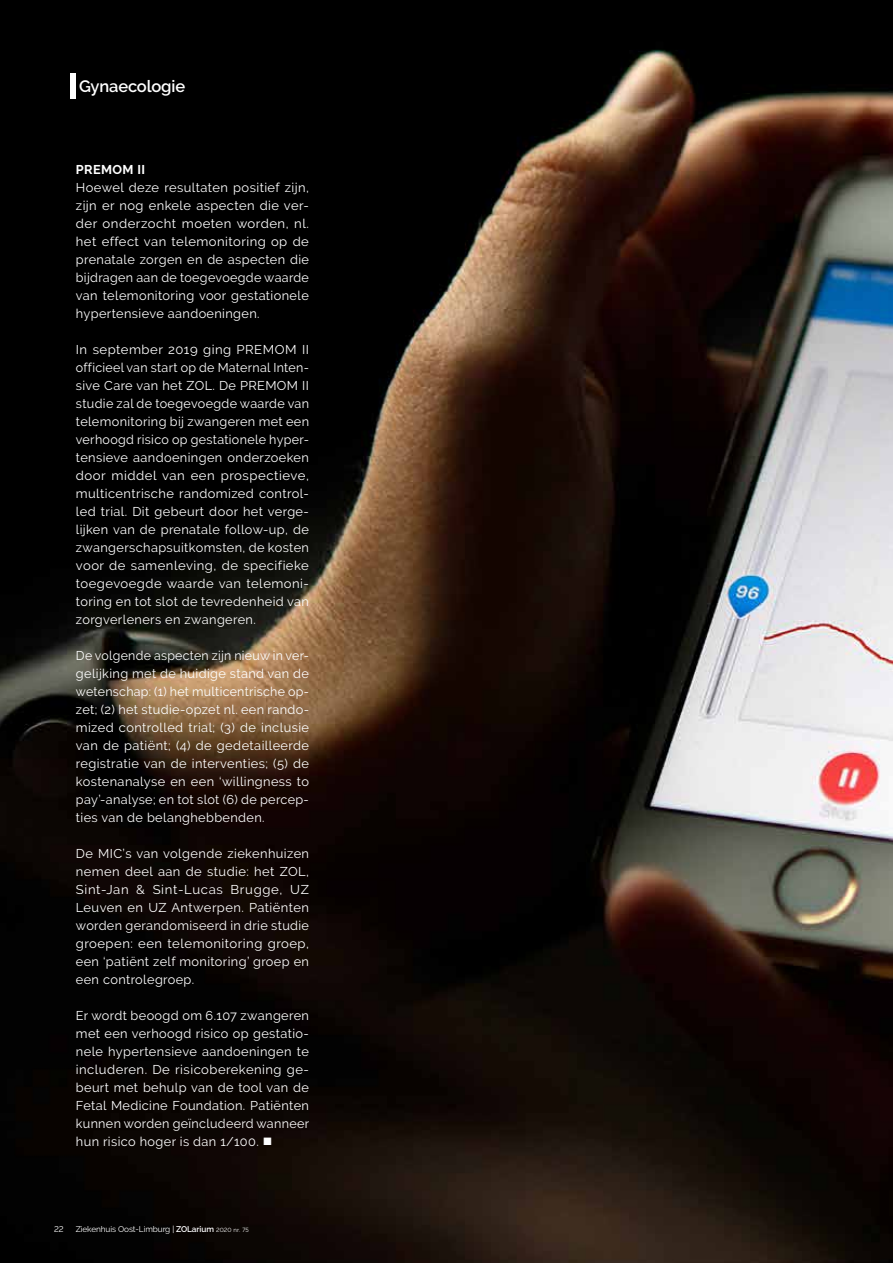
<style>
.page{position:relative;width:893px;height:1263px;background:#fff}
.page>*{position:absolute;margin:0;border:0;box-sizing:border-box;transform-origin:0 0}
.t1{font:600 16.5px "Raleway";letter-spacing:-.01em;color:#fff}
.t2{font:12.75px/18px "Raleway";letter-spacing:.03em;color:#fff;text-align:justify}
.t3{font:700 12.75px "Raleway";letter-spacing:.03em;color:#fff}
.t4{font:8.25px "Raleway";letter-spacing:-.01em;color:#fff}
.s1{font-weight:600}
.s2{font-size:6px}
</style>
<div class="page">
<img style="left:0;top:0;width:893px;height:1263px">
<div style="left:70px;top:73px;width:5px;height:25px;background:#fff"></div>
<p class="t1" style="left:79px;top:77px;width:108px">Gynaecologie</p>
<p class="t3" style="left:76px;top:162px;width:71px">PREMOM II</p>
<p class="t2" style="left:76px;top:178px;width:235px">Hoewel deze resultaten positief zijn, zijn er nog enkele aspecten die ver&shy;der onderzocht moeten worden, nl. het effect van telemonitoring op de prenatale zorgen en de aspecten die bijdragen aan de toegevoegde waarde van telemonitoring voor gestationele hypertensieve aandoeningen.</p>
<p class="t2" style="left:76px;top:340px;width:235px">In september 2019 ging PREMOM II officieel van start op de Maternal Inten&shy;sive Care van het ZOL. De PREMOM II studie zal de toegevoegde waarde van telemonitoring bij zwangeren met een verhoogd risico op gestationele hyper&shy;tensieve aandoeningen onderzoeken door middel van een prospectieve, multicentrische randomized control&shy;led trial. Dit gebeurt door het verge&shy;lijken van de prenatale follow-up, de zwangerschapsuitkomsten, de kosten voor de samenleving, de specifieke toegevoegde waarde van telemoni&shy;toring en tot slot de tevredenheid van zorgverleners en zwangeren.</p>
<p class="t2" style="left:76px;top:646px;width:235px">De volgende aspecten zijn nieuw in ver&shy;gelijking met de huidige stand van de wetenschap: (1) het multicentrische op&shy;zet; (2) het studie-opzet nl. een rando&shy;mized controlled trial; (3) de inclusie van de patiënt; (4) de gedetailleerde registratie van de interventies; (5) de kostenanalyse en een ‘willingness to pay’-analyse; en tot slot (6) de percep&shy;ties van de belanghebbenden.</p>
<p class="t2" style="left:76px;top:844px;width:235px">De MIC’s van volgende ziekenhuizen nemen deel aan de studie: het ZOL, Sint-Jan &amp; Sint-Lucas Brugge, UZ Leuven en UZ Antwerpen. Patiënten worden gerandomiseerd in drie studie groepen: een telemonitoring groep, een ‘patiënt zelf monitoring’ groep en een controlegroep.</p>
<p class="t2" style="left:76px;top:1006px;width:235px">Er wordt beoogd om 6.107 zwangeren met een verhoogd risico op gestatio&shy;nele hypertensieve aandoeningen te includeren. De risicoberekening ge&shy;beurt met behulp van de tool van de Fetal Medicine Foundation. Patiënten kunnen worden geïncludeerd wanneer hun risico hoger is dan 1/100. ■</p>
<p class="t4" style="left:54px;top:1224px;width:11px">22</p>
<p class="t4" style="left:76px;top:1224px;width:175px">Ziekenhuis Oost-Limburg | <span class="s1">ZOLarium</span> <span class="s2">2020 nr. 75</span></p>
</div>
